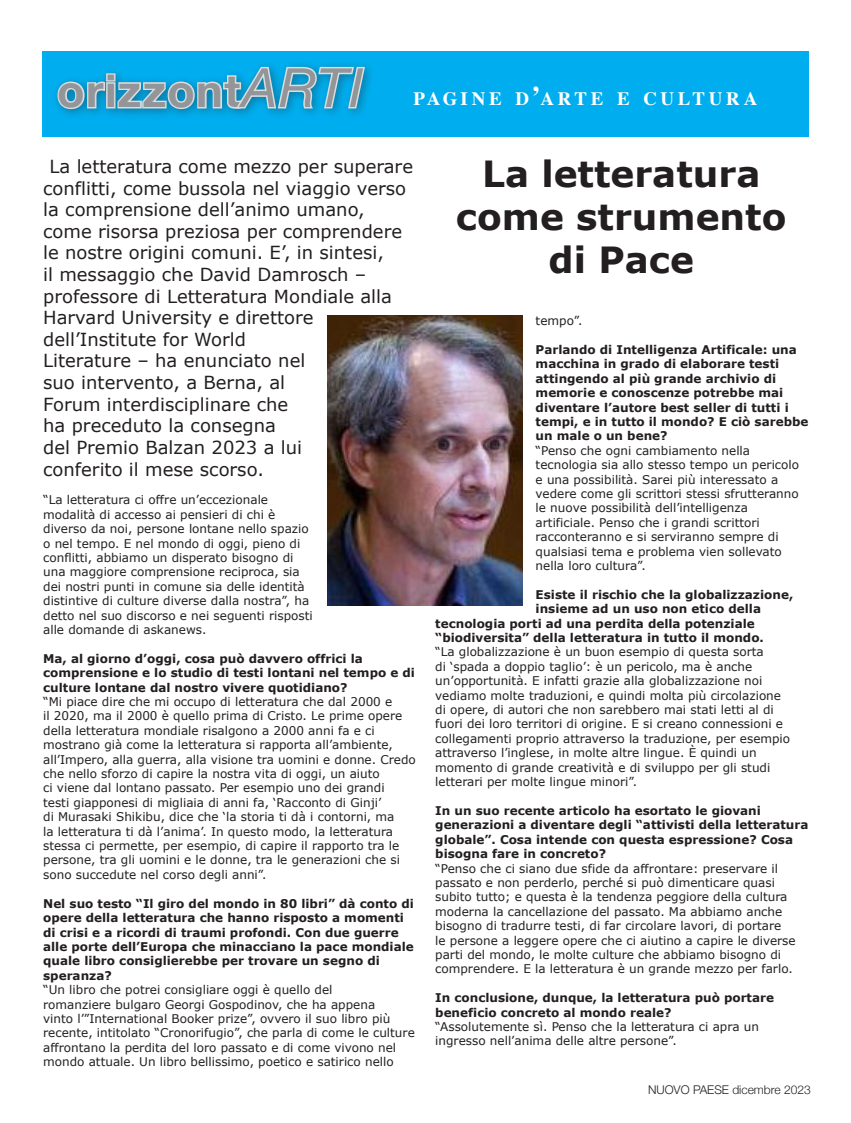
<style>
.page{position:relative;width:851px;height:1123px;background:#fff}
.page>*{position:absolute;margin:0;border:0;box-sizing:border-box;transform-origin:0 0}
.t1{font:700 45px "Helvetica Neue";letter-spacing:.03em;color:#939598}
.t2{font:700 36px/43.2px "Verdana";color:#231f20;text-align:center}
.t3{font:700 18.9px "Times";letter-spacing:.19em;color:#fff}
.t4{font:18px/21.6px "Verdana";color:#231f20}
.t5{font:12px/14.4px "Verdana";color:#231f20}
.t6{font:700 12px/14.4px "Verdana";color:#231f20}
.t7{font:300 12px "Helvetica Neue";color:#231f20}
.s1{font-weight:400;font-style:italic;font-size:54px}
.s2{font-size:27px}
</style>
<div class="page">
<img style="left:327px;top:316px;width:195px;height:289px">
<div style="left:42px;top:52px;width:766px;height:85px;background:#00aeef"></div>
<div style="left:51px;top:60px;width:324px;height:60px;background:#231f20;opacity:.4"></div>
<svg style="left:55px;top:65px;width:311px;height:46px"></svg>
<h1 class="t1" style="left:57px;top:63px;width:308px">orizzont<span class="s1">ARTI</span></h1>
<h3 class="t3" style="left:413px;top:91px;width:345px">PAGINE D<span class="s2">’</span>ARTE E CULTURA</h3>
<p class="t4" style="left:43px;top:155px;width:371px;text-indent:6px">La letteratura come mezzo per superare conflitti, come bussola nel viaggio verso la comprensione dell’animo umano, come risorsa preziosa per comprendere le nostre origini comuni. E’, in sintesi,<br>il messaggio che David Damrosch – professore di Letteratura Mondiale alla<br>Harvard University e direttore dell’Institute for World<br>Literature – ha enunciato nel<br>suo intervento, a Berna, al<br>Forum interdisciplinare che<br>ha preceduto la consegna<br>del Premio Balzan 2023 a lui<br>conferito il mese scorso.</p>
<p class="t5" style="left:43px;top:492px;width:271px">“La letteratura ci offre un’eccezionale modalità di accesso ai pensieri di chi è diverso da noi, persone lontane nello spazio o nel tempo. E nel mondo di oggi, pieno di conflitti, abbiamo un disperato bisogno di una maggiore comprensione reciproca, sia dei nostri punti in comune sia delle identità distintive di culture diverse dalla nostra”, ha detto nel suo discorso e nei seguenti risposti alle domande di askanews.</p>
<p class="t6" style="left:43px;top:651px;width:373px">Ma, al giorno d’oggi, cosa può davvero offrici la comprensione e lo studio di testi lontani nel tempo e di culture lontane dal nostro vivere quotidiano?</p>
<p class="t5" style="left:43px;top:694px;width:374px">“Mi piace dire che mi occupo di letteratura che dal 2000 e<br>il 2020, ma il 2000 è quello prima di Cristo. Le prime opere della letteratura mondiale risalgono a 2000 anni fa e ci mostrano già come la letteratura si rapporta all’ambiente, all’Impero, alla guerra, alla visione tra uomini e donne. Credo che nello sforzo di capire la nostra vita di oggi, un aiuto<br>ci viene dal lontano passato. Per esempio uno dei grandi<br>testi giapponesi di migliaia di anni fa, ‘Racconto di Ginji’<br>di Murasaki Shikibu, dice che ‘la storia ti dà i contorni, ma<br>la letteratura ti dà l’anima’. In questo modo, la letteratura stessa ci permette, per esempio, di capire il rapporto tra le persone, tra gli uomini e le donne, tra le generazioni che si sono succedute nel corso degli anni”.</p>
<p class="t6" style="left:43px;top:895px;width:372px">Nel suo testo “Il giro del mondo in 80 libri” dà conto di opere della letteratura che hanno risposto a momenti di crisi e a ricordi di traumi profondi. Con due guerre alle porte dell’Europa che minacciano la pace mondiale quale libro consiglierebbe per trovare un segno di speranza?</p>
<p class="t5" style="left:43px;top:982px;width:373px">“Un libro che potrei consigliare oggi è quello del<br>romanziere bulgaro Georgi Gospodinov, che ha appena<br>vinto l’”International Booker prize”, ovvero il suo libro più recente, intitolato “Cronorifugio”, che parla di come le culture affrontano la perdita del loro passato e di come vivono nel mondo attuale. Un libro bellissimo, poetico e satirico nello</p>
<h2 class="t2" style="left:456px;top:151px;width:332px">La letteratura come strumento di Pace</h2>
<p class="t5" style="left:535px;top:313px;width:48px">tempo”.</p>
<p class="t6" style="left:535px;top:342px;width:274px">Parlando di Intelligenza Artificale: una macchina in grado di elaborare testi attingendo al più grande archivio di memorie e conoscenze potrebbe mai diventare l’autore best seller di tutti i tempi, e in tutto il mondo? E ciò sarebbe un male o un bene?</p>
<p class="t5" style="left:535px;top:443px;width:265px">“Penso che ogni cambiamento nella tecnologia sia allo stesso tempo un pericolo e una possibilità. Sarei più interessato a vedere come gli scrittori stessi sfrutteranno le nuove possibilità dell’intelligenza artificiale. Penso che i grandi scrittori racconteranno e si serviranno sempre di qualsiasi tema e problema vien sollevato nella loro cultura”.</p>
<p class="t6" style="left:535px;top:587px;width:259px">Esiste il rischio che la globalizzazione,</p>
<p class="t6" style="left:535px;top:601px;width:227px">insieme ad un uso non etico della</p>
<p class="t6" style="left:435px;top:615px;width:321px">tecnologia porti ad una perdita della potenziale</p>
<p class="t6" style="left:435px;top:630px;width:330px">“biodiversita” della letteratura in tutto il mondo.</p>
<p class="t5" style="left:435px;top:644px;width:356px">“La globalizzazione è un buon esempio di questa sorta<br>di ‘spada a doppio taglio’: è un pericolo, ma è anche un’opportunità. E infatti grazie alla globalizzazione noi vediamo molte traduzioni, e quindi molta più circolazione di opere, di autori che non sarebbero mai stati letti al di fuori dei loro territori di origine. E si creano connessioni e collegamenti proprio attraverso la traduzione, per esempio attraverso l’inglese, in molte altre lingue. È quindi un momento di grande creatività e di sviluppo per gli studi letterari per molte lingue minori”.</p>
<p class="t6" style="left:435px;top:803px;width:374px">In un suo recente articolo ha esortato le giovani generazioni a diventare degli “attivisti della letteratura globale”. Cosa intende con questa espressione? Cosa bisogna fare in concreto?</p>
<p class="t5" style="left:435px;top:860px;width:362px">“Penso che ci siano due sfide da affrontare: preservare il passato e non perderlo, perché si può dimenticare quasi subito tutto; e questa è la tendenza peggiore della cultura moderna la cancellazione del passato. Ma abbiamo anche bisogno di tradurre testi, di far circolare lavori, di portare<br>le persone a leggere opere che ci aiutino a capire le diverse parti del mondo, le molte culture che abbiamo bisogno di comprendere. E la letteratura è un grande mezzo per farlo.</p>
<p class="t6" style="left:435px;top:990px;width:340px">In conclusione, dunque, la letteratura può portare beneficio concreto al mondo reale?</p>
<p class="t5" style="left:435px;top:1019px;width:325px">“Assolutemente sì. Penso che la letteratura ci apra un ingresso nell’anima delle altre persone”.</p>
<p class="t7" style="left:648px;top:1082px;width:164px">NUOVO PAESE dicembre 2023</p>
</div>
